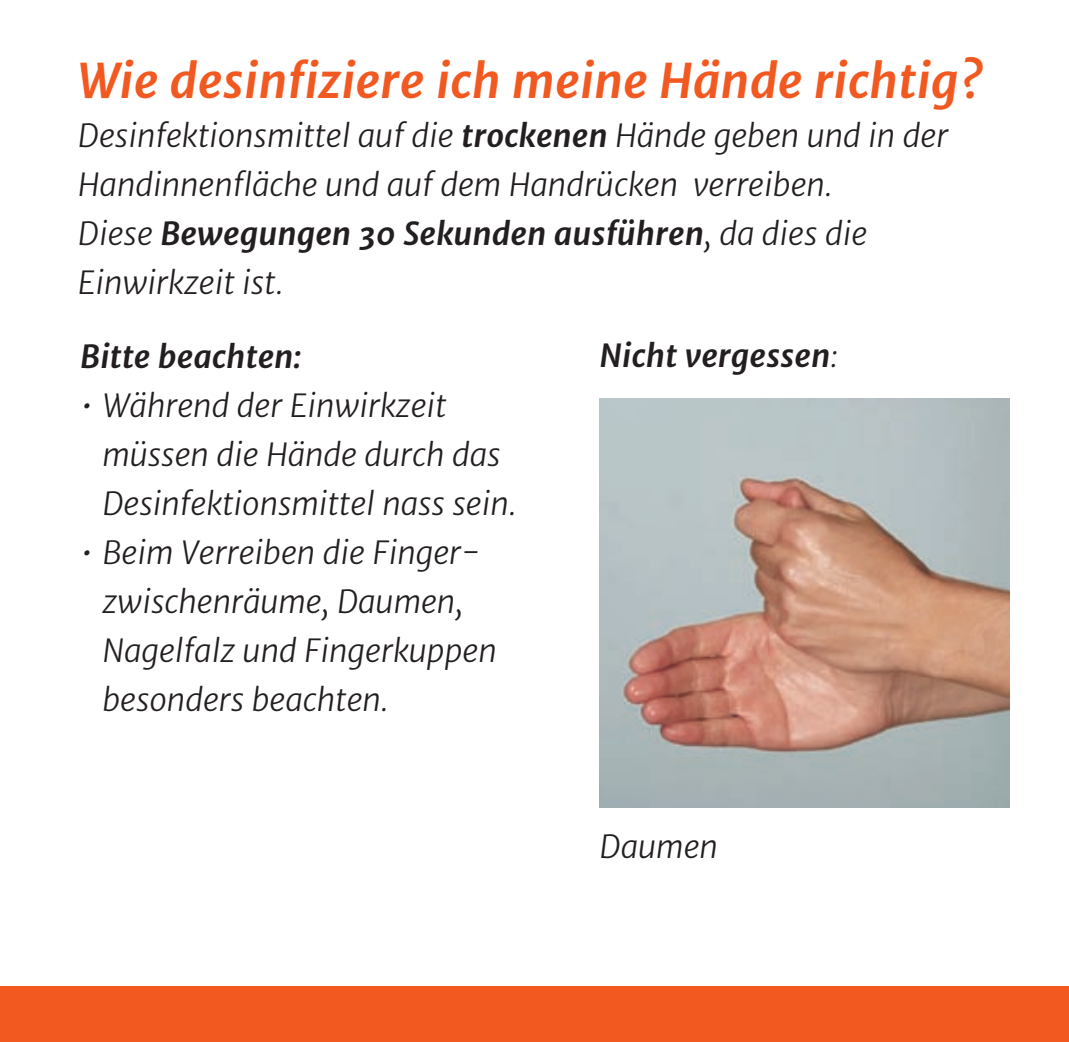
<style>
.page{position:relative;width:1069px;height:1042px;background:#fff}
.page>*{position:absolute;margin:0;border:0;box-sizing:border-box;transform-origin:0 0}
.t1{font:italic 700 47.25px "Merriweather Sans";color:#f15921}
.t2{font:italic 31.5px/49px "Merriweather Sans";color:#231f20}
.t3{font:italic 700 31.5px "Merriweather Sans";color:#231f20}
.s1{font-weight:700}
.s2{font-weight:400}
</style>
<div class="page">
<div style="left:0;top:986px;width:1068px;height:55px;background:#f15921"></div>
<img style="left:599px;top:398px;width:410px;height:409px">
<h1 class="t1" style="left:78px;top:51px;width:906px">Wie desinfiziere ich meine Hände richtig?</h1>
<p class="t2" style="left:78px;top:111px;width:871px">Desinfektionsmittel auf die <span class="s1">trockenen</span> Hände geben und in der Handinnenfläche und auf dem Handrücken verreiben.<br>Diese <span class="s1">Bewegungen 30 Sekunden ausführen</span>, da dies die Einwirkzeit ist.</p>
<p class="t3" style="left:80px;top:336px;width:223px">Bitte beachten:</p>
<p class="t2" style="left:102px;top:381px;width:415px;text-indent:-22px">• Während der Einwirkzeit müssen die Hände durch das<br>Desinfektionsmittel nass sein.</p>
<p class="t2" style="left:102px;top:528px;width:396px;text-indent:-22px">• Beim Verreiben die Finger&shy;zwischenräume, Daumen,<br>Nagelfalz und Fingerkuppen besonders beachten.</p>
<p class="t3" style="left:599px;top:336px;width:240px">Nicht vergessen<span class="s2">:</span></p>
<p class="t2" style="left:599px;top:822px;width:120px">Daumen</p>
</div>
